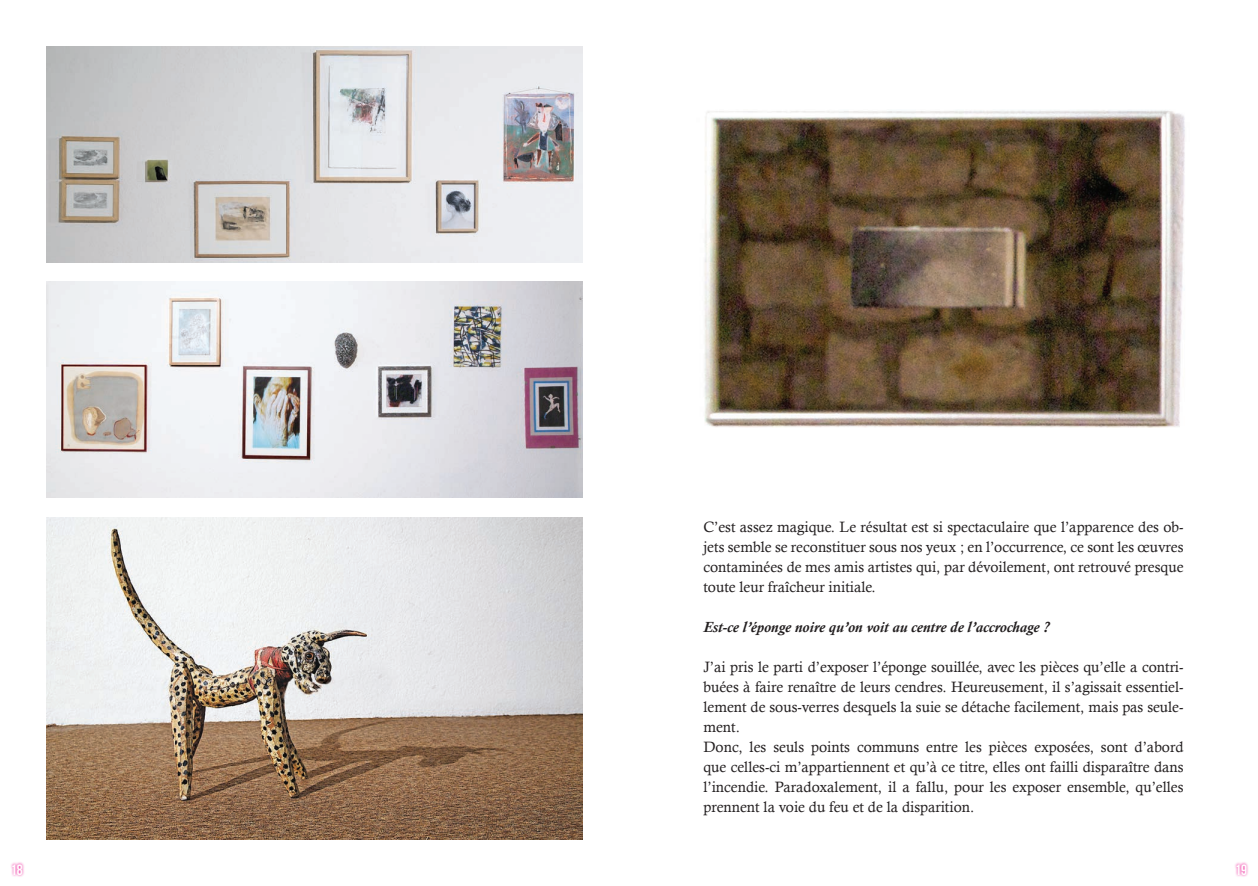
<style>
.page{position:relative;width:1258px;height:886px;background:#fff}
.page>*{position:absolute;margin:0;border:0;box-sizing:border-box;transform-origin:0 0}
.t1{font:15px/20px "Calisto";color:#231f20;text-align:justify}
.t2{font:italic 700 15px "Calisto";color:#231f20}
.t3{font:15px "Bebas Neue";color:#fff}
</style>
<div class="page">
<div style="left:1234px;top:861px;width:15px;height:16px;background:#ed028c;opacity:.87"></div>
<img style="left:704px;top:110px;width:481px;height:317px">
<img style="left:46px;top:517px;width:537px;height:322px">
<div style="left:10px;top:861px;width:15px;height:16px;background:#ed028c;opacity:.87"></div>
<img style="left:46px;top:282px;width:537px;height:216px">
<img style="left:46px;top:46px;width:537px;height:216px">
<p class="t1" style="left:703px;top:516px;width:482px">C’est assez magique. Le résultat est si spectaculaire que l’apparence des ob&shy;jets semble se reconstituer sous nos yeux ; en l’occurrence, ce sont les œuvres contaminées de mes amis artistes qui, par dévoilement, ont retrouvé presque toute leur fraîcheur initiale.</p>
<p class="t2" style="left:703px;top:618px;width:348px">Est-ce l’éponge noire qu’on voit au centre de l’accrochage ?</p>
<p class="t1" style="left:703px;top:656px;width:482px;text-align:left">J’ai pris le parti d’exposer l’éponge souillée, avec les pièces qu’elle a contri&shy;buées à faire renaître de leurs cendres. Heureusement, il s’agissait essentiel&shy;lement de sous-verres desquels la suie se détache facilement, mais pas seule&shy;ment.<br>Donc, les seuls points communs entre les pièces exposées, sont d’abord que celles-ci m’appartiennent et qu’à ce titre, elles ont failli disparaître dans l’incendie. Paradoxalement, il a fallu, pour les exposer ensemble, qu’elles prennent la voie du feu et de la disparition.</p>
<p class="t3" style="left:11px;top:861px;width:13px">18</p>
<p class="t3" style="left:1235px;top:861px;width:13px">19</p>
</div>
